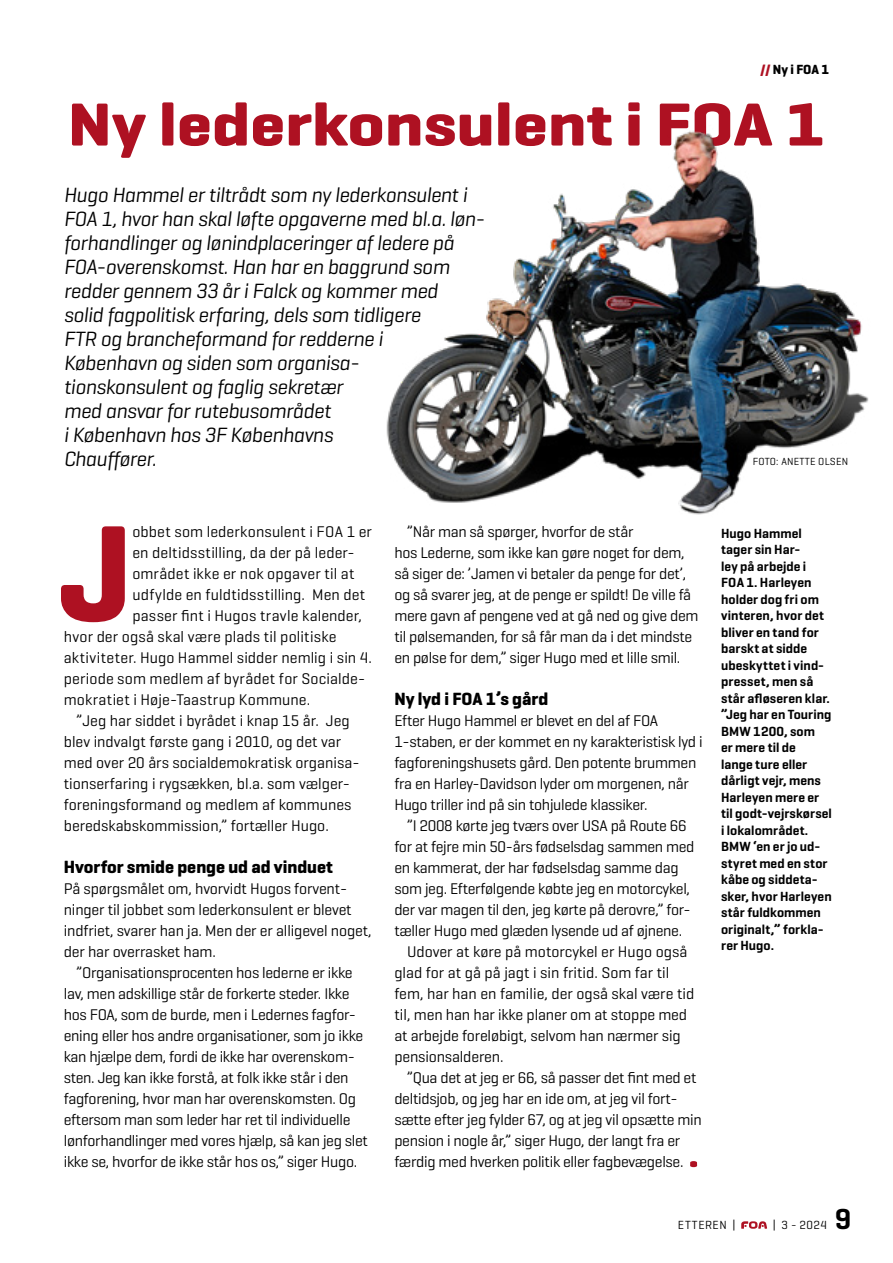
<style>
.page{position:relative;width:893px;height:1263px;background:#fff}
.page>*{position:absolute;margin:0;border:0;box-sizing:border-box;transform-origin:0 0}
.t1{font:700 139.35px "Geogrotesque";color:#ae1122}
.t2{font:700 61.65px "Geogrotesque";color:#ae1122;scale:1.13 1}
.t3{font:600 29.4px "Geogrotesque";color:#000}
.t4{font:italic 21px/24px "Geogrotesque";letter-spacing:-.02em;color:#000}
.t5{font:700 18px "Geogrotesque";color:#000}
.t6{font:15.75px/21px "Geogrotesque";letter-spacing:-.02em;color:#000}
.t7{font:15.75px "Geogrotesque";color:#000}
.t8{font:15.75px "Geogrotesque";letter-spacing:.005em;color:#000}
.t9{font:15.75px "Geogrotesque";letter-spacing:.01em;color:#000}
.t10{font:600 13.5px/16.5px "Geogrotesque";color:#000}
.t11{font:700 13.5px "Geogrotesque";color:#000}
.t12{font:12px "Geogrotesque";letter-spacing:.04em;color:#000}
.t13{font:10.5px "Geogrotesque";letter-spacing:.02em;color:#000}
.s1{color:#ae1122}
</style>
<div class="page">
<svg style="left:690px;top:1161px;width:7px;height:6px"></svg>
<img style="left:386px;top:130px;width:483px;height:385px">
<svg style="left:741px;top:1221px;width:26px;height:8px"></svg>
<p class="t11" style="left:760px;top:61px;width:70px"><span class="s1">//</span> Ny i FOA 1</p>
<h2 class="t2" style="left:68px;top:86px;width:672px">Ny lederkonsulent i FOA 1</h2>
<p class="t4" style="left:64px;top:182px;width:423px">Hugo Hammel er tiltrådt som ny lederkonsulent i FOA 1, hvor han skal løfte opgaverne med bl.a. løn&shy;forhandlinger og lønindplaceringer af ledere på FOA-overenskomst. Han har en baggrund som redder gennem 33 år i Falck og kommer med<br>solid fagpolitisk erfaring, dels som tidligere<br>FTR og brancheformand for redderne i<br>København og siden som organisa&shy;tionskonsulent og faglig sekretær<br>med ansvar for rutebusområdet<br>i København hos 3F Københavns<br>Chauffører.</p>
<p class="t13" style="left:753px;top:455px;width:97px">FOTO: ANETTE OLSEN</p>
<h1 class="t1" style="left:60px;top:487px;width:74px">J</h1>
<p class="t8" style="left:132px;top:522px;width:241px">obbet som lederkonsulent i FOA 1 er</p>
<p class="t8" style="left:132px;top:543px;width:224px">en deltidsstilling, da der på leder-</p>
<p class="t8" style="left:132px;top:564px;width:224px">området ikke er nok opgaver til at</p>
<p class="t8" style="left:132px;top:585px;width:234px">udfylde en fuldtidsstilling. Men det</p>
<p class="t9" style="left:132px;top:606px;width:231px">passer fint i Hugos travle kalender,</p>
<p class="t9" style="left:64px;top:627px;width:274px">hvor der også skal være plads til politiske</p>
<p class="t8" style="left:64px;top:648px;width:310px">aktiviteter. Hugo Hammel sidder nemlig i sin 4.</p>
<p class="t8" style="left:64px;top:669px;width:303px">periode som medlem af byrådet for Socialde-</p>
<p class="t8" style="left:64px;top:690px;width:248px">mokratiet i Høje-Taastrup Kommune.</p>
<p class="t7" style="left:77px;top:711px;width:275px">”Jeg har siddet i byrådet i knap 15 år. Jeg</p>
<p class="t7" style="left:64px;top:732px;width:279px">blev indvalgt første gang i 2010, og det var</p>
<p class="t7" style="left:64px;top:753px;width:297px">med over 20 års socialdemokratisk organisa-</p>
<p class="t7" style="left:64px;top:774px;width:288px">tionserfaring i rygsækken, bl.a. som vælger-</p>
<p class="t7" style="left:64px;top:795px;width:289px">foreningsformand og medlem af kommunes</p>
<p class="t7" style="left:64px;top:816px;width:267px">beredskabskommission,” fortæller Hugo.</p>
<p class="t5" style="left:64px;top:856px;width:271px">Hvorfor smide penge ud ad vinduet</p>
<p class="t6" style="left:64px;top:878px;width:309px">På spørgsmålet om, hvorvidt Hugos forvent&shy;ninger til jobbet som lederkonsulent er blevet indfriet, svarer han ja. Men der er alligevel noget, der har overrasket ham.</p>
<p class="t6" style="left:64px;top:962px;width:306px;text-indent:13px">”Organisationsprocenten hos lederne er ikke lav, men adskillige står de forkerte steder. Ikke hos FOA, som de burde, men i Ledernes fagfor&shy;ening eller hos andre organisationer, som jo ikke kan hjælpe dem, fordi de ikke har overenskom&shy;sten. Jeg kan ikke forstå, at folk ikke står i den fagforening, hvor man har overenskomsten. Og eftersom man som leder har ret til individuelle lønforhandlinger med vores hjælp, så kan jeg slet ikke se, hvorfor de ikke står hos os,” siger Hugo.</p>
<p class="t6" style="left:394px;top:521px;width:306px;text-indent:13px">”Når man så spørger, hvorfor de står<br>hos Lederne, som ikke kan gøre noget for dem, så siger de: ’Jamen vi betaler da penge for det’, og så svarer jeg, at de penge er spildt! De ville få mere gavn af pengene ved at gå ned og give dem til pølsemanden, for så får man da i det mindste en pølse for dem,” siger Hugo med et lille smil.</p>
<p class="t5" style="left:394px;top:688px;width:155px">Ny lyd i FOA 1’s gård</p>
<p class="t6" style="left:394px;top:710px;width:310px">Efter Hugo Hammel er blevet en del af FOA 1-staben, er der kommet en ny karakteristisk lyd i fagforeningshusets gård. Den potente brummen fra en Harley- Davidson lyder om morgenen, når Hugo triller ind på sin tohjulede klassiker.</p>
<p class="t6" style="left:407px;top:815px;width:281px">”I 2008 kørte jeg tværs over USA på Route 66</p>
<p class="t6" style="left:394px;top:836px;width:302px">for at fejre min 50-års fødselsdag sammen med</p>
<p class="t6" style="left:394px;top:857px;width:286px">en kammerat, der har fødselsdag samme dag</p>
<p class="t6" style="left:394px;top:878px;width:297px">som jeg. Efterfølgende købte jeg en motorcykel,</p>
<p class="t6" style="left:394px;top:899px;width:298px">der var magen til den, jeg kørte på derovre,” for-</p>
<p class="t6" style="left:394px;top:920px;width:289px">tæller Hugo med glæden lysende ud af øjnene.</p>
<p class="t7" style="left:407px;top:942px;width:282px">Udover at køre på motorcykel er Hugo også</p>
<p class="t7" style="left:394px;top:963px;width:277px">glad for at gå på jagt i sin fritid. Som far til</p>
<p class="t7" style="left:394px;top:984px;width:301px">fem, har han en familie, der også skal være tid</p>
<p class="t6" style="left:394px;top:1004px;width:294px">til, men han har ikke planer om at stoppe med</p>
<p class="t6" style="left:394px;top:1025px;width:288px">at arbejde foreløbigt, selvom han nærmer sig</p>
<p class="t6" style="left:394px;top:1046px;width:111px">pensionsalderen.</p>
<p class="t6" style="left:407px;top:1067px;width:291px">”Qua det at jeg er 66, så passer det fint med et</p>
<p class="t6" style="left:394px;top:1088px;width:285px">deltidsjob, og jeg har en ide om, at jeg vil fort-</p>
<p class="t6" style="left:394px;top:1109px;width:309px">sætte efter jeg fylder 67, og at jeg vil opsætte min</p>
<p class="t6" style="left:394px;top:1130px;width:287px">pension i nogle år,” siger Hugo, der langt fra er</p>
<p class="t6" style="left:394px;top:1151px;width:291px">færdig med hverken politik eller fagbevægelse.</p>
<p class="t10" style="left:721px;top:525px;width:112px">Hugo Hammel tager sin Har-<br>ley på arbejde i<br>FOA 1. Harleyen holder dog fri om vinteren, hvor det bliver en tand for barskt at sidde ubeskyttet i vind&shy;presset, men så står afløseren klar. ”Jeg har en Touring<br>BMW 1200, som<br>er mere til de<br>lange ture eller dårligt vejr, mens<br>Harleyen mere er til godt-vejrskørsel i lokalområdet.<br>BMW ‘en er jo ud&shy;styret med en stor kåbe og siddeta&shy;sker, hvor Harleyen står fuldkommen originalt,” forkla&shy;rer Hugo.</p>
<p class="t12" style="left:678px;top:1217px;width:59px">ETTEREN |</p>
<p class="t12" style="left:773px;top:1217px;width:56px">| 3 - 2024</p>
<h3 class="t3" style="left:835px;top:1200px;width:18px">9</h3>
</div>
